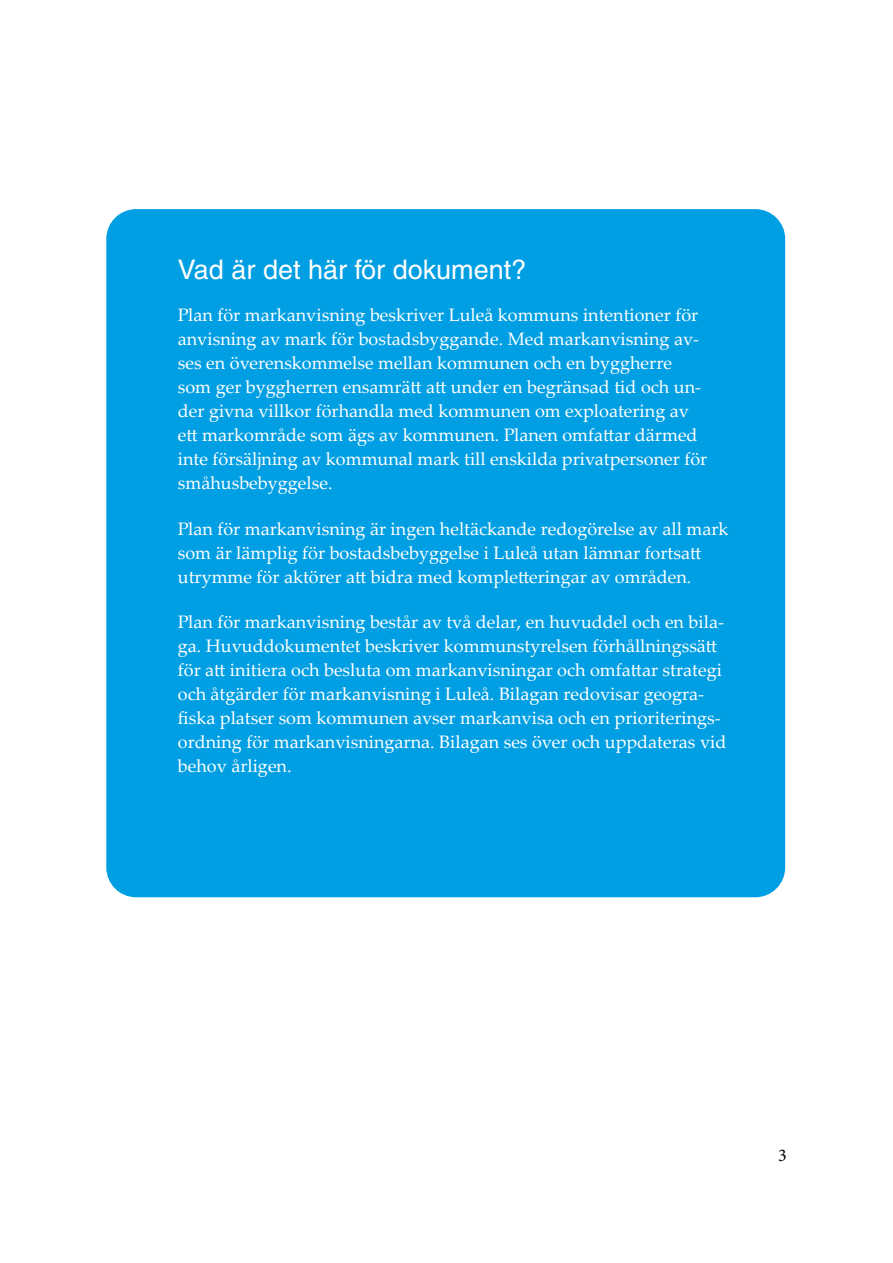
<style>
.page{position:relative;width:893px;height:1263px;background:#fff}
.page>*{position:absolute;margin:0;border:0;box-sizing:border-box;transform-origin:0 0}
.t1{font:27px "Helvetica LT Std";color:#fff}
.t2{font:18px/24px "Palatino Linotype";color:#fff}
.t3{font:18px "Minion Pro";color:#000}
</style>
<div class="page">
<div style="left:106px;top:209px;width:679px;height:688px;background:#009fe3;border-radius:30px"></div>
<h1 class="t1" style="left:178px;top:254px;width:350px">Vad är det här för dokument?</h1>
<p class="t2" style="left:178px;top:303px;width:531px">Plan för markanvisning beskriver Luleå kommuns intentioner för anvisning av mark för bostadsbyggande. Med markanvisning av&shy;ses en överenskommelse mellan kommunen och en byggherre som ger byggherren ensamrätt att under en begränsad tid och un&shy;der givna villkor förhandla med kommunen om exploatering av ett markområde som ägs av kommunen. Planen omfattar därmed inte försäljning av kommunal mark till enskilda privatpersoner för småhusbebyggelse.</p>
<p class="t2" style="left:178px;top:516px;width:552px">Plan för markanvisning är ingen heltäckande redogörelse av all mark som är lämplig för bostadsbebyggelse i Luleå utan lämnar fortsatt utrymme för aktörer att bidra med kompletteringar av områden.</p>
<p class="t2" style="left:178px;top:609px;width:550px">Plan för markanvisning består av två delar, en huvuddel och en bila&shy;ga. Huvuddokumentet beskriver kommunstyrelsen förhållningssätt för att initiera och besluta om markanvisningar och omfattar strategi och åtgärder för markanvisning i Luleå. Bilagan redovisar geogra&shy;fiska platser som kommunen avser markanvisa och en prioriterings&shy;ordning för markanvisningarna. Bilagan ses över och uppdateras vid behov årligen.</p>
<p class="t3" style="left:778px;top:1143px;width:10px">3</p>
</div>
